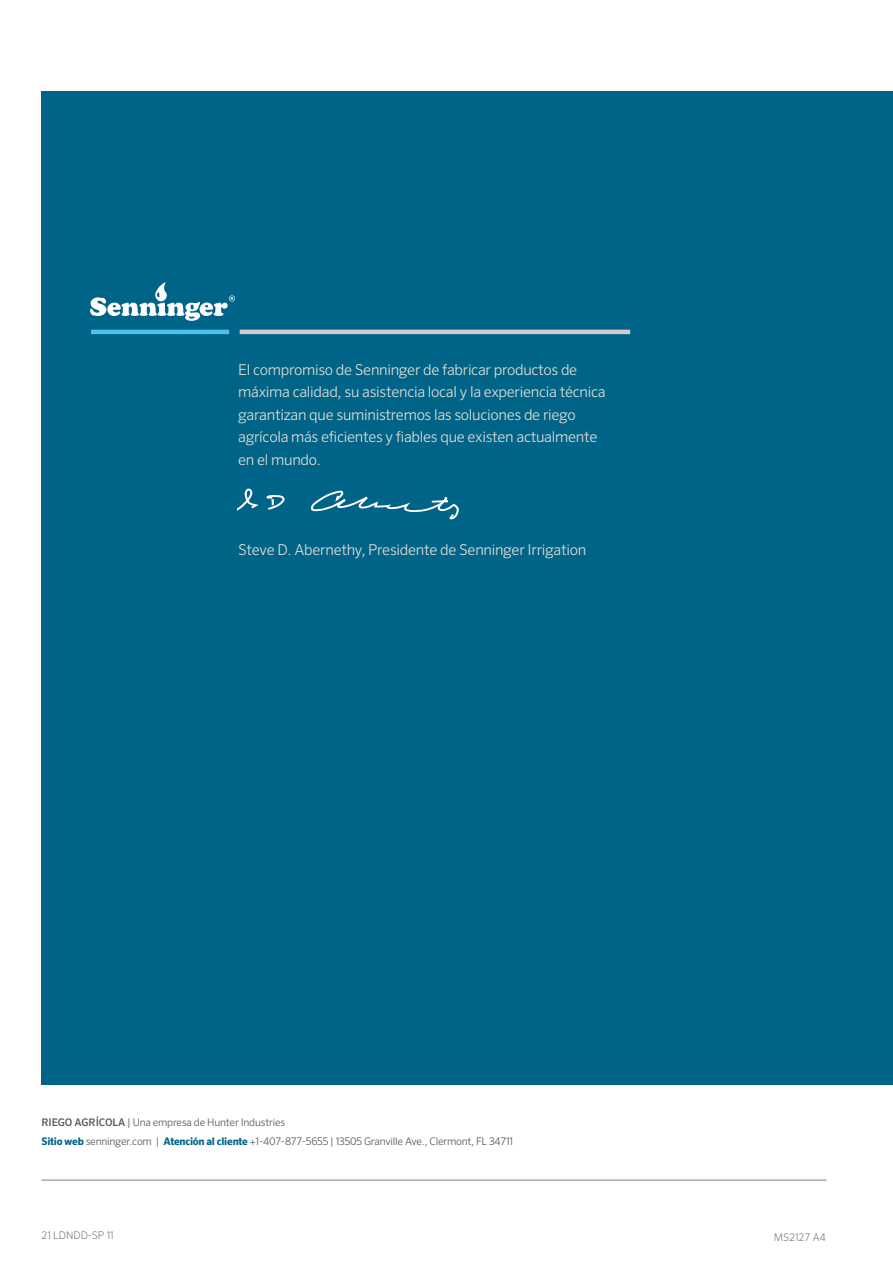
<style>
.page{position:relative;width:893px;height:1263px;background:#fff}
.page>*{position:absolute;margin:0;border:0;box-sizing:border-box;transform-origin:0 0}
.t1{font:300 15px/22.5px "Sero Pro";letter-spacing:-.02em;color:#e0dbd1}
.t2{font:300 10.5px/19.4px "Sero Pro";letter-spacing:-.02em;color:#585956}
.t3{font:200 10.5px "Sero Pro";color:#585956}
.s1{font-weight:500}
.s2{font-weight:700;color:#006488}
</style>
<div class="page">
<div style="left:41px;top:91px;width:852px;height:994px;background:#006488"></div>
<svg style="left:90px;top:282px;width:145px;height:39px"></svg>
<hr style="left:240px;top:330px;width:390px;height:4px;background:#cfcdcb">
<hr style="left:91px;top:330px;width:138px;height:4px;background:#4cc0ef">
<hr style="left:41px;top:1179px;width:785px;height:2px;background:#aca9a7">
<svg style="left:237px;top:488px;width:21px;height:23px"></svg>
<svg style="left:266px;top:495px;width:19px;height:15px"></svg>
<svg style="left:310px;top:491px;width:149px;height:28px"></svg>
<p class="t1" style="left:238px;top:358px;width:369px">El compromiso de Senninger de fabricar productos de máxima calidad, su asistencia local y la experiencia técnica garantizan que suministremos las soluciones de riego agrícola más eficientes y fiables que existen actualmente en el mundo.</p>
<p class="t1" style="left:238px;top:538px;width:349px">Steve D. Abernethy, Presidente de Senninger Irrigation</p>
<p class="t2" style="left:41px;top:1112px;width:473px"><span class="s1">RIEGO AGRÍCOLA</span> | Una empresa de Hunter Industries<br><span class="s2">Sitio web</span> senninger.com | <span class="s2">Atención al cliente</span> +1-407-877-5655 | 13505 Granville Ave., Clermont, FL 34711</p>
<p class="t3" style="left:41px;top:1229px;width:74px">21 LDNDD-SP 11</p>
<p class="t3" style="left:774px;top:1231px;width:54px">MS2127 A4</p>
</div>
